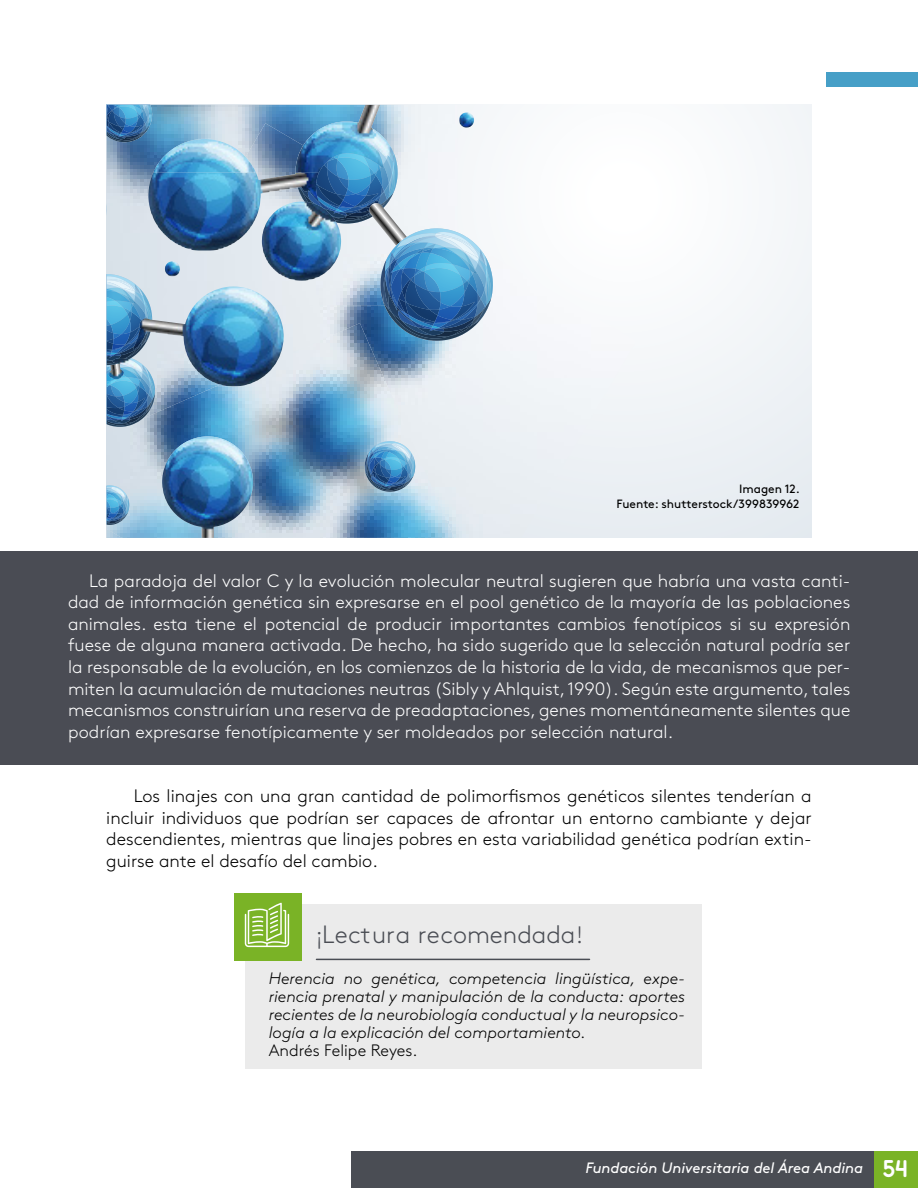
<style>
.page{position:relative;width:918px;height:1188px;background:#fff}
.page>*{position:absolute;margin:0;border:0;box-sizing:border-box;transform-origin:0 0}
.t1{font:300 25.05px "Brown Std";color:#4a4d54}
.t2{font:300 18px/21.6px "Brown Std";color:#fff;text-align:justify}
.t3{font:300 18px/21.6px "Brown Std";color:#000;text-align:justify}
.t4{font:italic 300 16.5px/18px "Brown Std";color:#000}
.t5{font:italic 15px "Brown Std";letter-spacing:-.005em;color:#fff}
.t6{font:12px/14.4px "Brown Std";color:#000;text-align:right}
.s1{color:#fff}
.s2{font-size:23.85px}
.s3{font-style:normal}
.s4{font-family:"Areandina Voz";font-style:normal;font-size:24px}
</style>
<div class="page">
<div style="left:873px;top:1151px;width:45px;height:37px;background:#7ab326"></div>
<div style="left:351px;top:1151px;width:522px;height:37px;background:#4a4d54"></div>
<div style="left:826px;top:72px;width:92px;height:15px;background:#469fc7"></div>
<div style="left:107px;top:105px;width:704px;height:433px;background:linear-gradient(to bottom,#fbfdfe,#e5ecf1)"></div>
<img style="left:107px;top:143px;width:41px;height:126px">
<img style="left:494px;top:249px;width:142px;height:33px">
<img style="left:273px;top:282px;width:363px;height:256px">
<img style="left:159px;top:305px;width:134px;height:1px">
<img style="left:159px;top:281px;width:134px;height:24px">
<img style="left:107px;top:327px;width:243px;height:211px">
<img style="left:107px;top:269px;width:52px;height:161px">
<svg style="left:107px;top:160px;width:4px;height:99px"></svg>
<svg style="left:293px;top:119px;width:201px;height:223px"></svg>
<svg style="left:364px;top:440px;width:52px;height:53px;background:#6c9cc1"></svg>
<svg style="left:107px;top:485px;width:23px;height:41px"></svg>
<svg style="left:107px;top:105px;width:34px;height:38px"></svg>
<img style="left:141px;top:105px;width:333px;height:68px">
<img style="left:148px;top:173px;width:193px;height:108px">
<div style="left:0;top:551px;width:918px;height:214px;background:#4a4c54"></div>
<div style="left:246px;top:904px;width:456px;height:165px;background:#ebebeb"></div>
<div style="left:234px;top:893px;width:68px;height:67px;background:#7ab326"></div>
<hr style="left:316px;top:959px;width:274px;height:1px;background:#4a4d54">
<svg style="left:245px;top:903px;width:44px;height:44px"></svg>
<p class="t6" style="left:616px;top:482px;width:185px">Imagen 12.<br>Fuente: shutterstock/399839962</p>
<p class="t2" style="left:68px;top:570px;width:784px;text-indent:21px">La paradoja del valor C y la evolución molecular neutral sugieren que habría una vasta canti&shy;dad de información genética sin expresarse en el pool genético de la mayoría de las poblaciones animales . esta tiene el potencial de producir importantes cambios fenotípicos si su expresión fuese de alguna manera activada . De hecho, ha sido sugerido que la selección natural podría ser la responsable de la evolución, en los comienzos de la historia de la vida, de mecanismos que per&shy;miten la acumulación de mutaciones neutras (Sibly y Ahlquist, 1990) . Según este argumento, tales mecanismos construirían una reserva de preadaptaciones, genes momentáneamente silentes que podrían expresarse fenotípicamente y ser moldeados por selección natural .</p>
<p class="t3" style="left:106px;top:786px;width:707px;text-indent:21px"><span class="s1">r</span>Los linajes con una gran cantidad de polimorfismos genéticos silentes tenderían a incluir individuos que podrían ser capaces de afrontar un entorno cambiante y dejar descendientes, mientras que linajes pobres en esta variabilidad genética podrían extin&shy;guirse ante el desafío del cambio .</p>
<p class="t1" style="left:316px;top:920px;width:268px"><span class="s2">¡</span>Lectura recomendada<span class="s2">!</span></p>
<p class="t4" style="left:269px;top:970px;width:418px">Herencia no genética, competencia lingüística, expe&shy;riencia prenatal y manipulación de la conducta: aportes recientes de la neurobiología conductual y la neuropsico&shy;logía a la explicación del comportamiento.<br><span class="s3">Andrés Felipe Reyes .</span></p>
<p class="t5" style="left:585px;top:1159px;width:328px">Fundación Universitaria del Área Andina <span class="s4">5419</span></p>
<p class="t5" style="left:522px;top:1159px;width:342px">Sujeto y sociedad - eje 2 Analicemos la situac ón</p>
</div>
